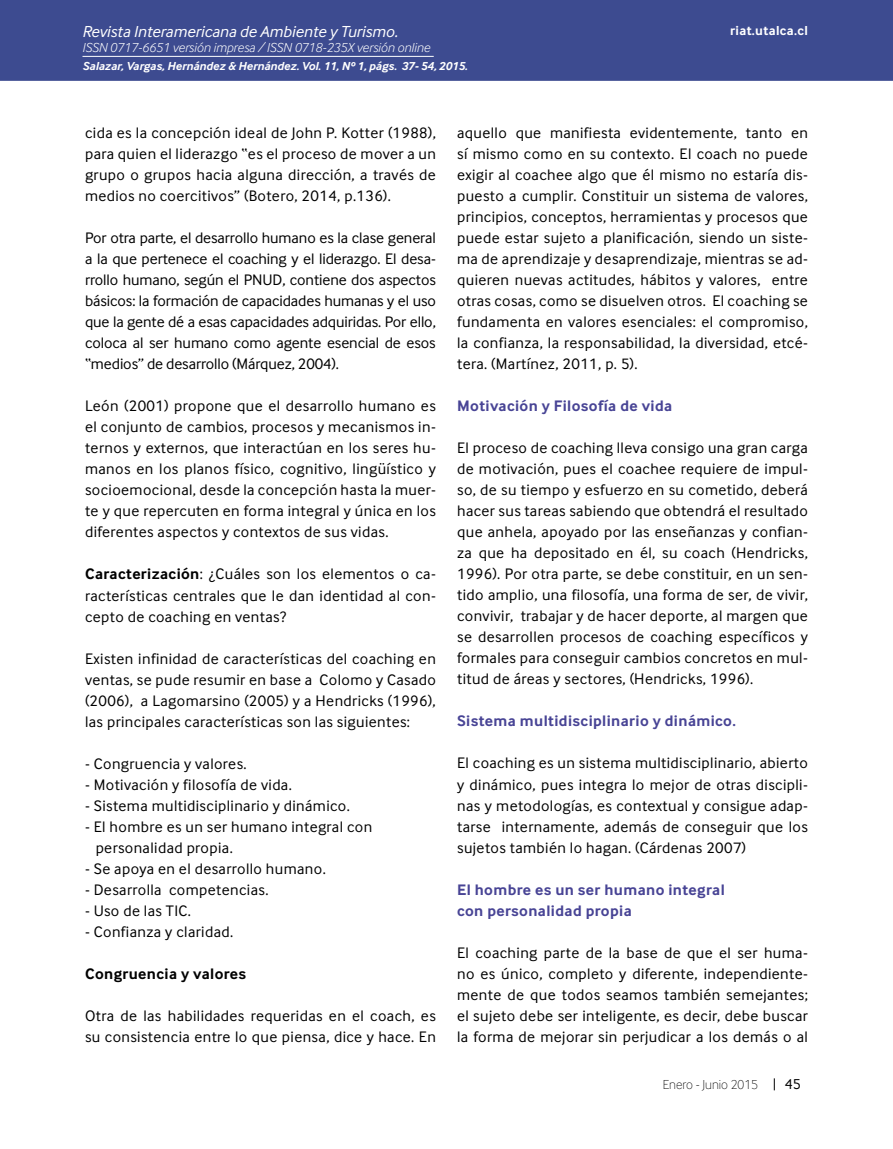
<style>
.page{position:relative;width:893px;height:1149px;background:#fff}
.page>*{position:absolute;margin:0;border:0;box-sizing:border-box;transform-origin:0 0}
.t1{font:italic 16.5px "Inter Face";color:#fff}
.t2{font:15.75px/21px "Inter Face";letter-spacing:.025em;color:#000;text-align:justify}
.t3{font:700 15.75px/21px "Inter Face";letter-spacing:.025em;color:#484495}
.t4{font:700 15.75px "Inter Face";letter-spacing:.025em;color:#000}
.t5{font:15px "Inter Face";color:#000}
.t6{font:italic 300 13.5px "Inter Face";color:#fff}
.t7{font:100 13.5px "Inter Face";color:#000}
.t8{font:700 13.5px "Inter Face";letter-spacing:.025em;color:#fff}
.t9{font:italic 700 12px "Inter Face";color:#fff}
.s1{font-weight:700}
</style>
<div class="page">
<div style="left:0;top:0;width:893px;height:81px;background:#3d4b90"></div>
<hr style="left:82px;top:56px;width:352px;height:1px;background:#fff">
<p class="t1" style="left:82px;top:22px;width:317px">Revista Interamericana de Ambiente y Turismo.</p>
<p class="t6" style="left:82px;top:39px;width:349px">ISSN 0717-6651 versión impresa / ISSN 0718-235X versión online</p>
<p class="t9" style="left:82px;top:59px;width:387px">Salazar, Vargas, Hernández &amp; Hernández. Vol. 11, Nº 1, págs. 37- 54, 2015.</p>
<p class="t8" style="left:730px;top:22px;width:79px">riat.utalca.cl</p>
<p class="t2" style="left:85px;top:122px;width:352px">cida es la concepción ideal de John P. Kotter (1988), para quien el liderazgo “es el proceso de mover a un grupo o grupos hacia alguna dirección, a través de medios no coercitivos” (Botero, 2014, p.136).</p>
<p class="t2" style="left:85px;top:227px;width:352px">Por otra parte, el desarrollo humano es la clase general a la que pertenece el coaching y el liderazgo. El desa&shy;rrollo humano, según el PNUD, contiene dos aspectos básicos: la formación de capacidades humanas y el uso que la gente dé a esas capacidades adquiridas. Por ello, coloca al ser humano como agente esencial de esos “medios” de desarrollo (Márquez, 2004).</p>
<p class="t2" style="left:85px;top:395px;width:352px">León (2001) propone que el desarrollo humano es el conjunto de cambios, procesos y mecanismos in&shy;ternos y externos, que interactúan en los seres hu&shy;manos en los planos físico, cognitivo, lingüístico y socioemocional, desde la concepción hasta la muer&shy;te y que repercuten en forma integral y única en los diferentes aspectos y contextos de sus vidas.</p>
<p class="t2" style="left:85px;top:563px;width:352px"><span class="s1">Caracterización</span>: ¿Cuáles son los elementos o ca&shy;racterísticas centrales que le dan identidad al con&shy;cepto de coaching en ventas?</p>
<p class="t2" style="left:85px;top:647px;width:352px">Existen infinidad de características del coaching en ventas, se pude resumir en base a Colomo y Casado (2006), a Lagomarsino (2005) y a Hendricks (1996), las principales características son las siguientes:</p>
<p class="t2" style="left:85px;top:752px;width:163px">- Congruencia y valores.</p>
<p class="t2" style="left:85px;top:773px;width:208px">- Motivación y filosofía de vida.</p>
<p class="t2" style="left:85px;top:794px;width:266px">- Sistema multidisciplinario y dinámico.</p>
<p class="t2" style="left:96px;top:815px;width:278px;text-indent:-11px">- El hombre es un ser humano integral con personalidad propia.</p>
<p class="t2" style="left:85px;top:857px;width:242px">- Se apoya en el desarrollo humano.</p>
<p class="t2" style="left:85px;top:878px;width:185px">- Desarrolla competencias.</p>
<p class="t2" style="left:85px;top:899px;width:108px">- Uso de las TIC.</p>
<p class="t2" style="left:85px;top:920px;width:150px">- Confianza y claridad.</p>
<p class="t4" style="left:85px;top:964px;width:163px">Congruencia y valores</p>
<p class="t2" style="left:85px;top:1004px;width:352px">Otra de las habilidades requeridas en el coach, es su consistencia entre lo que piensa, dice y hace. En</p>
<p class="t2" style="left:457px;top:122px;width:352px">aquello que manifiesta evidentemente, tanto en sí mismo como en su contexto. El coach no puede exigir al coachee algo que él mismo no estaría dis&shy;puesto a cumplir. Constituir un sistema de valores, principios, conceptos, herramientas y procesos que puede estar sujeto a planificación, siendo un siste&shy;ma de aprendizaje y desaprendizaje, mientras se ad&shy;quieren nuevas actitudes, hábitos y valores, entre otras cosas, como se disuelven otros. El coaching se fundamenta en valores esenciales: el compromiso, la confianza, la responsabilidad, la diversidad, etcé&shy;tera. (Martínez, 2011, p. 5).</p>
<p class="t3" style="left:457px;top:395px;width:217px">Motivación y Filosofía de vida</p>
<p class="t2" style="left:457px;top:437px;width:352px">El proceso de coaching lleva consigo una gran carga de motivación, pues el coachee requiere de impul&shy;so, de su tiempo y esfuerzo en su cometido, deberá hacer sus tareas sabiendo que obtendrá el resultado que anhela, apoyado por las enseñanzas y confian&shy;za que ha depositado en él, su coach (Hendricks, 1996). Por otra parte, se debe constituir, en un sen&shy;tido amplio, una filosofía, una forma de ser, de vivir, convivir, trabajar y de hacer deporte, al margen que se desarrollen procesos de coaching específicos y formales para conseguir cambios concretos en mul&shy;titud de áreas y sectores, (Hendricks, 1996).</p>
<p class="t3" style="left:457px;top:710px;width:280px">Sistema multidisciplinario y dinámico.</p>
<p class="t2" style="left:457px;top:752px;width:352px">El coaching es un sistema multidisciplinario, abierto y dinámico, pues integra lo mejor de otras discipli&shy;nas y metodologías, es contextual y consigue adap&shy;tarse internamente, además de conseguir que los sujetos también lo hagan. (Cárdenas 2007)</p>
<p class="t3" style="left:457px;top:878px;width:269px">El hombre es un ser humano integral con personalidad propia</p>
<p class="t2" style="left:457px;top:941px;width:352px">El coaching parte de la base de que el ser huma&shy;no es único, completo y diferente, independiente&shy;mente de que todos seamos también semejantes; el sujeto debe ser inteligente, es decir, debe buscar la forma de mejorar sin perjudicar a los demás o al</p>
<p class="t7" style="left:663px;top:1076px;width:97px">Enero - Junio 2015</p>
<p class="t5" style="left:785px;top:1075px;width:18px">45</p>
</div>
